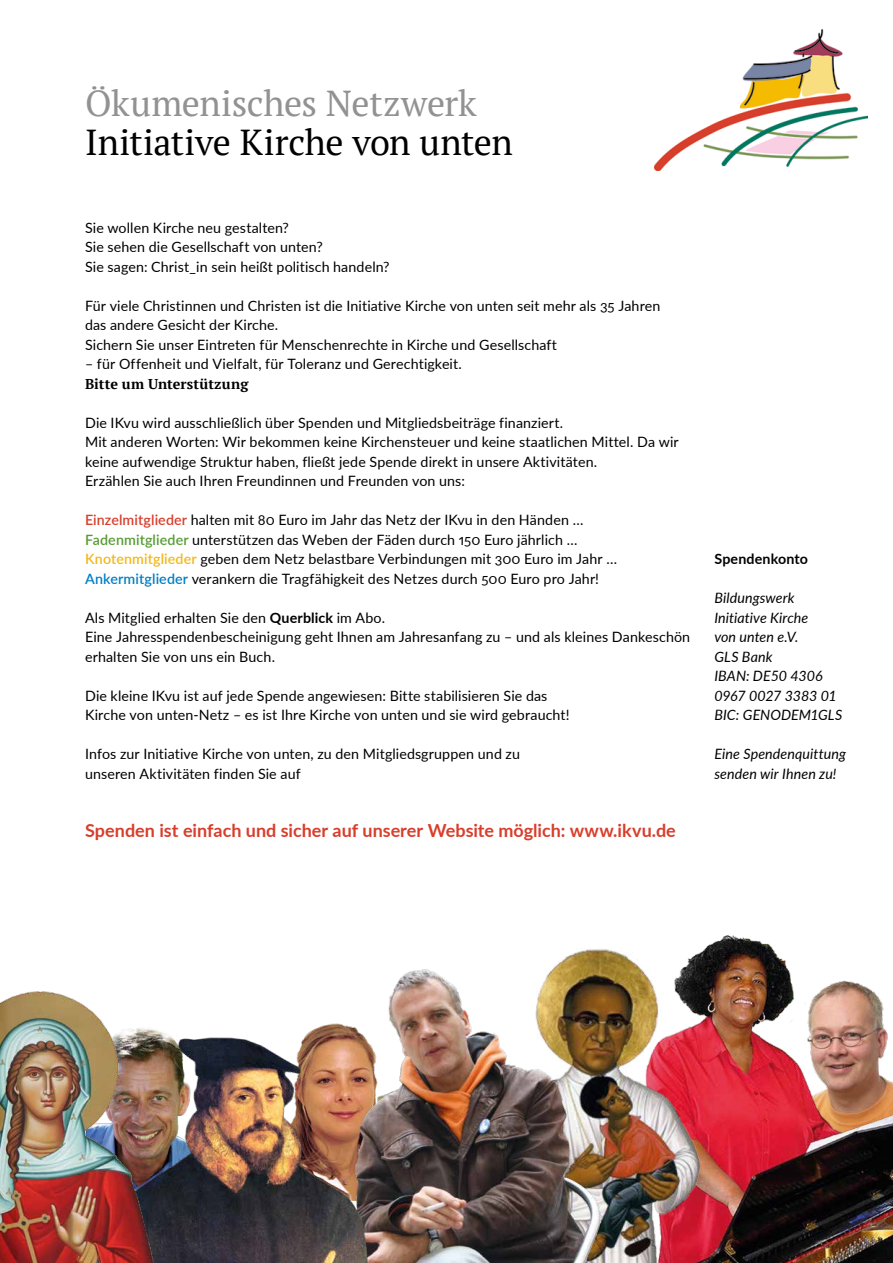
<style>
.page{position:relative;width:893px;height:1263px;background:#fff}
.page>*{position:absolute;margin:0;border:0;box-sizing:border-box;transform-origin:0 0}
.t1{font:36px "PT Serif";letter-spacing:-.01em;color:#000}
.t2{font:36px "PT Serif";letter-spacing:-.01em;color:#929292}
.t3{font:700 18px "Lato";color:#d83e2c}
.t4{font:14.25px/19.5px "Lato";letter-spacing:.005em;color:#000}
.t5{font:italic 14.25px/19.5px "Lato";letter-spacing:.005em;color:#000}
.t6{font:700 14.25px "PT Serif";letter-spacing:.01em;color:#000}
.t7{font:700 14.25px "Lato";letter-spacing:.01em;color:#000}
.s1{font-weight:600;color:#d83e2c}
.s2{font-weight:600;color:#579c34}
.s3{font-weight:600;color:#f2b81c}
.s4{font-weight:600;color:#007fc3}
.s5{font-weight:700}
</style>
<div class="page">
<img style="left:655px;top:30px;width:213px;height:141px">
<img style="left:708px;top:935px;width:185px;height:328px">
<img style="left:607px;top:945px;width:101px;height:318px">
<img style="left:368px;top:949px;width:239px;height:314px">
<img style="left:182px;top:1023px;width:186px;height:240px">
<img style="left:0;top:991px;width:182px;height:272px">
<h1 class="t2" style="left:85px;top:79px;width:393px">Ökumenisches Netzwerk</h1>
<h1 class="t1" style="left:85px;top:118px;width:429px">Initiative Kirche von unten</h1>
<p class="t4" style="left:85px;top:217px;width:306px">Sie wollen Kirche neu gestalten?<br>Sie sehen die Gesellschaft von unten?<br>Sie sagen: Christ_in sein heißt politisch handeln?</p>
<p class="t4" style="left:85px;top:295px;width:577px">Für viele Christinnen und Christen ist die Initiative Kirche von unten seit mehr als 35 Jahren das andere Gesicht der Kirche.<br>Sichern Sie unser Eintreten für Menschenrechte in Kirche und Gesellschaft</p>
<p class="t4" style="left:85px;top:353px;width:378px">– für Offenheit und Vielfalt, für Toleranz und Gerechtigkeit.</p>
<p class="t6" style="left:85px;top:374px;width:165px">Bitte um Unterstützung</p>
<p class="t4" style="left:85px;top:412px;width:595px">Die IKvu wird ausschließlich über Spenden und Mitgliedsbeiträge finanziert.<br>Mit anderen Worten: Wir bekommen keine Kirchensteuer und keine staatlichen Mittel. Da wir keine aufwendige Struktur haben, fließt jede Spende direkt in unsere Aktivitäten.<br>Erzählen Sie auch Ihren Freundinnen und Freunden von uns:</p>
<p class="t4" style="left:85px;top:509px;width:533px"><span class="s1">Einzelmitglieder</span> halten mit 80 Euro im Jahr das Netz der IKvu in den Händen … <span class="s2">Fadenmitglieder</span> unterstützen das Weben der Fäden durch 150 Euro jährlich … <span class="s3">Knotenmitglieder</span> geben dem Netz belastbare Verbindungen mit 300 Euro im Jahr … <span class="s4">Ankermitglieder</span> verankern die Tragfähigkeit des Netzes durch 500 Euro pro Jahr!</p>
<p class="t4" style="left:85px;top:607px;width:607px">Als Mitglied erhalten Sie den <span class="s5">Querblick</span> im Abo.<br>Eine Jahresspendenbescheinigung geht Ihnen am Jahresanfang zu – und als kleines Dankeschön erhalten Sie von uns ein Buch.</p>
<p class="t4" style="left:85px;top:685px;width:486px">Die kleine IKvu ist auf jede Spende angewiesen: Bitte stabilisieren Sie das<br>Kirche von unten-Netz – es ist Ihre Kirche von unten und sie wird gebraucht!</p>
<p class="t4" style="left:85px;top:743px;width:437px">Infos zur Initiative Kirche von unten, zu den Mitgliedsgruppen und zu unseren Aktivitäten finden Sie auf</p>
<p class="t3" style="left:85px;top:817px;width:592px">Spenden ist einfach und sicher auf unserer Website möglich: www.ikvu.de</p>
<p class="t7" style="left:714px;top:548px;width:95px">Spendenkonto</p>
<p class="t5" style="left:714px;top:588px;width:129px">Bildungswerk<br>Initiative Kirche<br>von unten e.V.<br>GLS Bank<br>IBAN: DE50 4306<br>0967 0027 3383 01<br>BIC: GENODEM1GLS</p>
<p class="t5" style="left:714px;top:743px;width:133px">Eine Spendenquittung senden wir Ihnen zu!</p>
</div>
